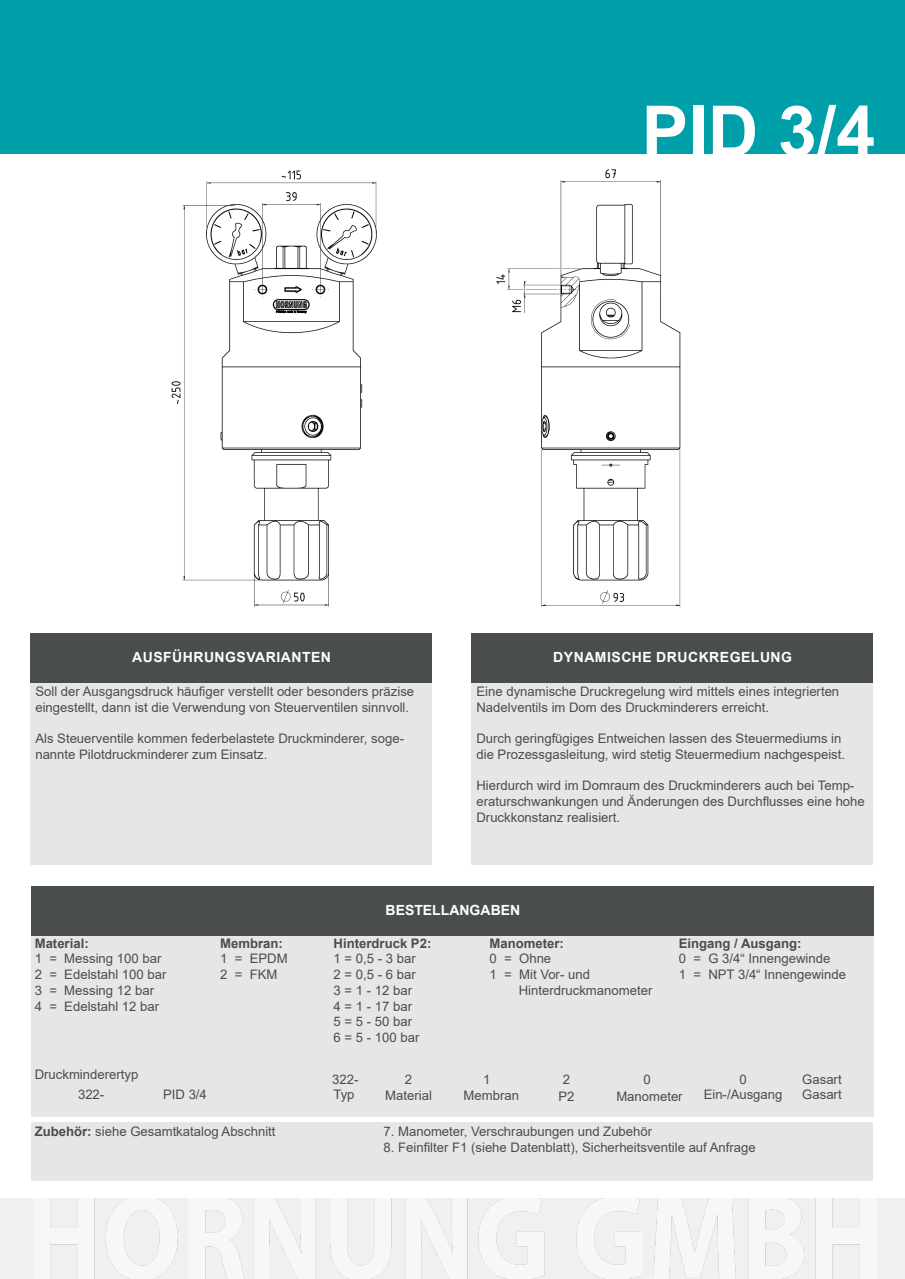
<style>
.page{position:relative;width:905px;height:1279px;background:#fff}
.page>*{position:absolute;margin:0;border:0;box-sizing:border-box;transform-origin:0 0}
.t1{font:700 70px "Arial";color:#fff}
.t2{font:700 14px "Arial";letter-spacing:.035em;color:#fff}
.t3{font:700 14px "Arial";color:#fff}
.t4{font:13.12px/15.8px "Arial";color:#4c4c4c}
.t5{font:13.12px "Arial";color:#4a4d4d}
.t6{font:700 13.12px "Arial";color:#4c4c4c}
.s1{font-weight:700}
</style>
<div class="page">
<div style="left:0;top:0;width:904px;height:153px;background:#00a0ab"></div>
<div style="left:31px;top:885px;width:842px;height:231px;background:#e6e6e6"></div>
<div style="left:31px;top:885px;width:842px;height:50px;background:#4a4d4d"></div>
<div style="left:0;top:1198px;width:904px;height:80px;background:#f0f0f0"></div>
<div style="left:31px;top:1121px;width:842px;height:59px;background:#e6e6e6"></div>
<img style="left:50px;top:1198px;width:810px;height:80px">
<div style="left:31px;top:633px;width:401px;height:231px;background:#e6e6e6"></div>
<div style="left:31px;top:633px;width:401px;height:50px;background:#4a4d4d"></div>
<div style="left:471px;top:633px;width:401px;height:231px;background:#e6e6e6"></div>
<div style="left:471px;top:633px;width:401px;height:50px;background:#4a4d4d"></div>
<img style="left:171px;top:169px;width:510px;height:438px">
<p class="t1" style="left:641px;top:82px;width:235px">PID 3/4</p>
<p class="t2" style="left:132px;top:647px;width:200px">AUSFÜHRUNGSVARIANTEN</p>
<p class="t2" style="left:553px;top:647px;width:240px">DYNAMISCHE DRUCKREGELUNG</p>
<p class="t4" style="left:35px;top:683px;width:380px">Soll der Ausgangsdruck häufiger verstellt oder besonders präzise</p>
<p class="t4" style="left:35px;top:699px;width:375px">eingestellt, dann ist die Verwendung von Steuerventilen sinnvoll.</p>
<p class="t4" style="left:35px;top:730px;width:370px">Als Steuerventile kommen federbelastete Druckminderer, soge&shy;nannte Pilotdruckminderer zum Einsatz.</p>
<p class="t4" style="left:476px;top:683px;width:364px">Eine dynamische Druckregelung wird mittels eines integrierten</p>
<p class="t4" style="left:476px;top:699px;width:294px">Nadelventils im Dom des Druckminderers erreicht.</p>
<p class="t4" style="left:476px;top:730px;width:366px">Durch geringfügiges Entweichen lassen des Steuermediums in</p>
<p class="t4" style="left:476px;top:746px;width:370px">die Prozessgasleitung, wird stetig Steuermedium nachgespeist.</p>
<p class="t4" style="left:476px;top:777px;width:390px">Hierdurch wird im Domraum des Druckminderers auch bei Temp&shy;eraturschwankungen und Änderungen des Durchflusses eine hohe</p>
<p class="t4" style="left:476px;top:809px;width:145px">Druckkonstanz realisiert.</p>
<p class="t6" style="left:35px;top:933px;width:55px">Material:</p>
<p class="t4" style="left:35px;top:950px;width:128px">1 = Messing 100 bar</p>
<p class="t4" style="left:35px;top:966px;width:133px">2 = Edelstahl 100 bar</p>
<p class="t4" style="left:35px;top:982px;width:121px">3 = Messing 12 bar</p>
<p class="t4" style="left:35px;top:997px;width:126px">4 = Edelstahl 12 bar</p>
<p class="t6" style="left:220px;top:933px;width:64px">Membran:</p>
<p class="t4" style="left:220px;top:950px;width:69px">1 = EPDM</p>
<p class="t4" style="left:220px;top:966px;width:59px">2 = FKM</p>
<p class="t3" style="left:385px;top:900px;width:136px">BESTELLANGABEN</p>
<p class="t6" style="left:333px;top:933px;width:99px">Hinterdruck P2:</p>
<p class="t4" style="left:333px;top:950px;width:84px">1 = 0,5 - 3 bar</p>
<p class="t4" style="left:333px;top:966px;width:84px">2 = 0,5 - 6 bar</p>
<p class="t4" style="left:333px;top:982px;width:80px">3 = 1 - 12 bar</p>
<p class="t4" style="left:333px;top:997px;width:80px">4 = 1 - 17 bar</p>
<p class="t4" style="left:333px;top:1013px;width:80px">5 = 5 - 50 bar</p>
<p class="t4" style="left:333px;top:1029px;width:87px">6 = 5 - 100 bar</p>
<p class="t6" style="left:489px;top:933px;width:76px">Manometer:</p>
<p class="t4" style="left:489px;top:950px;width:63px">0 = Ohne</p>
<p class="t4" style="left:489px;top:966px;width:102px">1 = Mit Vor- und</p>
<p class="t4" style="left:518px;top:982px;width:135px">Hinterdruckmanometer</p>
<p class="t6" style="left:678px;top:933px;width:124px">Eingang / Ausgang:</p>
<p class="t4" style="left:678px;top:950px;width:153px">0 = G 3/4“ Innengewinde</p>
<p class="t4" style="left:678px;top:966px;width:169px">1 = NPT 3/4“ Innengewinde</p>
<p class="t5" style="left:35px;top:1065px;width:105px">Druckminderertyp</p>
<p class="t5" style="left:332px;top:1070px;width:28px">322-</p>
<p class="t5" style="left:333px;top:1085px;width:23px">Typ</p>
<p class="t5" style="left:78px;top:1084px;width:28px">322-</p>
<p class="t5" style="left:163px;top:1084px;width:45px">PID 3/4</p>
<p class="t5" style="left:405px;top:1070px;width:9px">2</p>
<p class="t5" style="left:385px;top:1086px;width:48px">Material</p>
<p class="t5" style="left:483px;top:1070px;width:9px">1</p>
<p class="t5" style="left:463px;top:1086px;width:57px">Membran</p>
<p class="t5" style="left:562px;top:1070px;width:9px">2</p>
<p class="t5" style="left:558px;top:1086px;width:18px">P2</p>
<p class="t5" style="left:643px;top:1070px;width:9px">0</p>
<p class="t5" style="left:739px;top:1070px;width:9px">0</p>
<p class="t5" style="left:802px;top:1070px;width:41px">Gasart</p>
<p class="t5" style="left:616px;top:1086px;width:68px">Manometer</p>
<p class="t5" style="left:703px;top:1085px;width:80px">Ein-/Ausgang</p>
<p class="t5" style="left:802px;top:1085px;width:41px">Gasart</p>
<p class="t5" style="left:35px;top:1122px;width:242px"><span class="s1">Zubehör:</span> siehe Gesamtkatalog Abschnitt</p>
<p class="t5" style="left:383px;top:1122px;width:270px">7. Manometer, Verschraubungen und Zubehör</p>
<p class="t5" style="left:383px;top:1137px;width:374px">8. Feinfilter F1 (siehe Datenblatt), Sicherheitsventile auf Anfrage</p>
</div>
